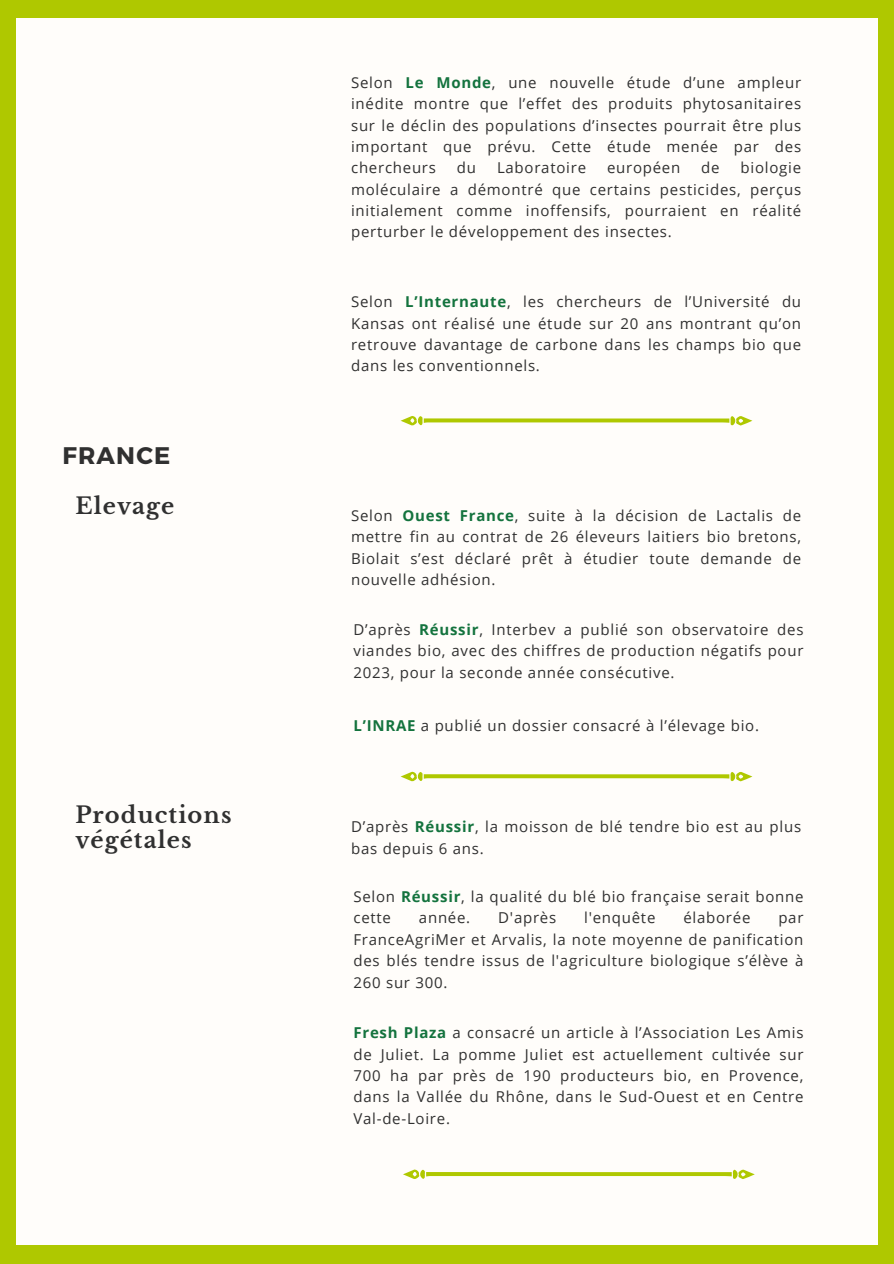
<style>
.page{position:relative;width:894px;height:1264px;background:#fff}
.page>*{position:absolute;margin:0;border:0;box-sizing:border-box;transform-origin:0 0}
.t1{font:700 24px "Montserrat";letter-spacing:.05em;color:#303030}
.t2{font:700 22.5px/24.8px "Libre Baskerville";letter-spacing:.05em;color:#303030}
.t3{font:15px/21.3px "Open Sans";letter-spacing:.05em;color:#303030;text-align:justify}
.s1{font-weight:700;color:#14733e}
</style>
<div class="page">
<div style="left:0;top:0;width:893px;height:1263px;background:#afc800"></div>
<div style="left:17px;top:18px;width:859px;height:1226px;background:#fffdfa"></div>
<svg style="left:403px;top:1169px;width:351px;height:9px"></svg>
<svg style="left:400px;top:416px;width:352px;height:9px"></svg>
<svg style="left:400px;top:771px;width:352px;height:10px"></svg>
<p class="t1" style="left:62px;top:440px;width:109px">FRANCE</p>
<p class="t2" style="left:75px;top:493px;width:100px">Elevage</p>
<p class="t2" style="left:75px;top:803px;width:158px">Productions végétales</p>
<p class="t3" style="left:351px;top:71px;width:451px">Selon <span class="s1">Le Monde</span>, une nouvelle étude d’une ampleur inédite montre que l’effet des produits phytosanitaires sur le déclin des populations d’insectes pourrait être plus important que prévu. Cette étude menée par des chercheurs</p>
<p class="t3" style="left:457px;top:157px;width:21px">du</p>
<p class="t3" style="left:497px;top:157px;width:91px">Laboratoire</p>
<p class="t3" style="left:607px;top:157px;width:75px">européen</p>
<p class="t3" style="left:701px;top:157px;width:20px">de</p>
<p class="t3" style="left:351px;top:157px;width:451px;text-indent:389px">biologie moléculaire a démontré que certains pesticides, perçus initialement comme inoffensifs, pourraient en réalité perturber le développement des insectes.</p>
<h1 class="t3" style="left:351px;top:291px;width:451px">Selon <span class="s1">L’Internaute</span>, les chercheurs de l’Université du Kansas ont réalisé une étude sur 20 ans montrant qu’on retrouve davantage de carbone dans les champs bio que dans les conventionnels.</h1>
<p class="t3" style="left:351px;top:504px;width:451px">Selon <span class="s1">Ouest France</span>, suite à la décision de Lactalis de mettre fin au contrat de 26 éleveurs laitiers bio bretons, Biolait s’est déclaré prêt à étudier toute demande de nouvelle adhésion.</p>
<h2 class="t3" style="left:353px;top:618px;width:451px">D’après <span class="s1">Réussir</span>, Interbev a publié son observatoire des viandes bio, avec des chiffres de production négatifs pour 2023, pour la seconde année consécutive.</h2>
<p class="t3" style="left:353px;top:714px;width:407px"><span class="s1">L’INRAE</span> a publié un dossier consacré à l’élevage bio.</p>
<p class="t3" style="left:351px;top:815px;width:451px">D’après <span class="s1">Réussir</span>, la moisson de blé tendre bio est au plus bas depuis 6 ans.</p>
<p class="t3" style="left:353px;top:885px;width:451px">Selon <span class="s1">Réussir</span>, la qualité du blé bio française serait bonne cette</p>
<p class="t3" style="left:419px;top:906px;width:53px">année.</p>
<p class="t3" style="left:498px;top:906px;width:59px">D'après</p>
<p class="t3" style="left:584px;top:906px;width:73px">l'enquête</p>
<p class="t3" style="left:683px;top:906px;width:68px">élaborée</p>
<p class="t3" style="left:353px;top:906px;width:451px;text-indent:425px">par FranceAgriMer et Arvalis, la note moyenne de panification des blés tendre issus de l'agriculture biologique s’élève à 260 sur 300.</p>
<h2 class="t3" style="left:353px;top:1021px;width:451px"><span class="s1">Fresh Plaza</span> a consacré un article à l’Association Les Amis de Juliet. La pomme Juliet est actuellement cultivée sur 700 ha par près de 190 producteurs bio, en Provence, dans la Vallée du Rhône, dans le Sud-Ouest et en Centre Val-de-Loire.</h2>
</div>
